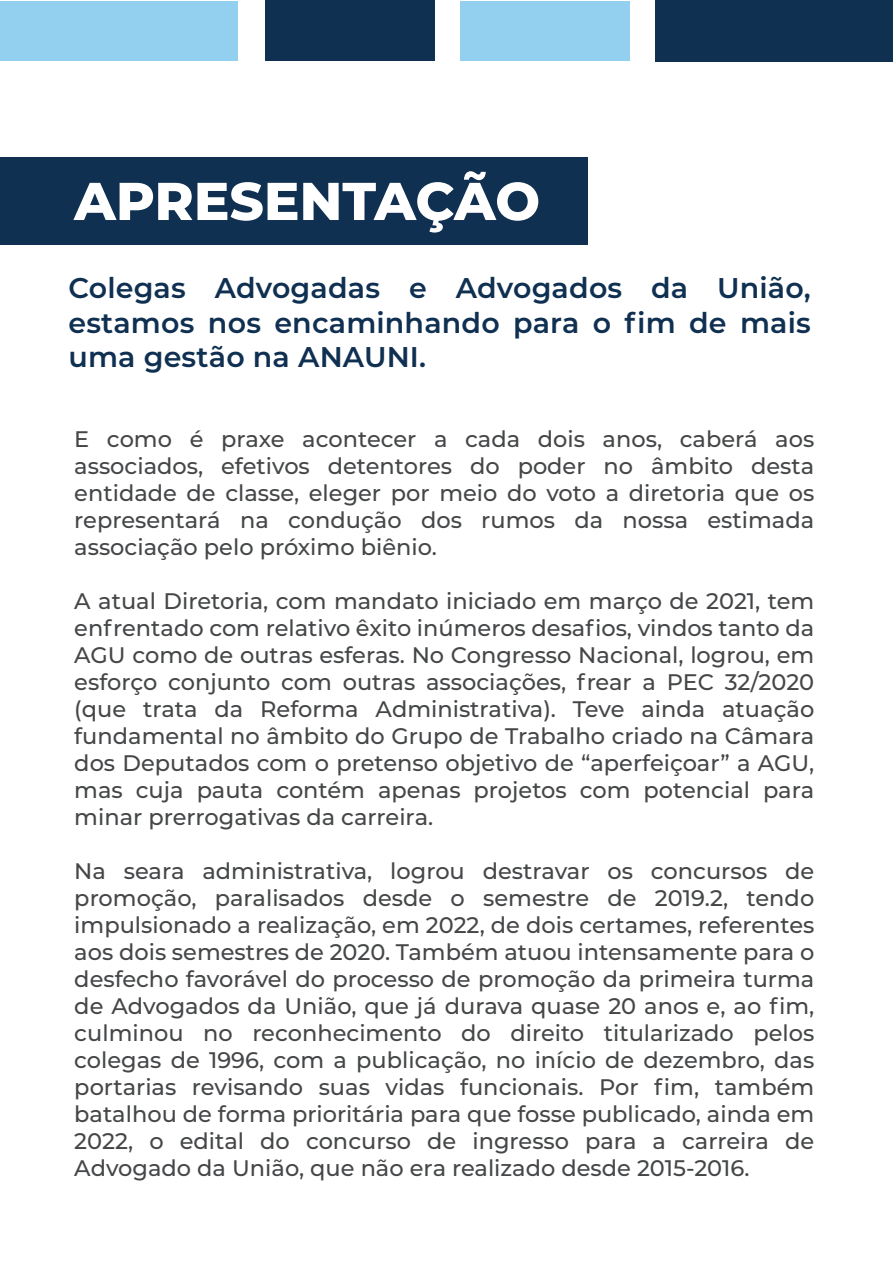
<style>
.page{position:relative;width:893px;height:1263px;background:#fff}
.page>*{position:absolute;margin:0;border:0;box-sizing:border-box;transform-origin:0 0}
.t1{font:800 53.1px "Montserrat";color:#fff}
.t2{font:600 28.5px/34.2px "Montserrat";letter-spacing:.005em;color:#103052;text-align:justify}
.t3{font:500 22.5px/27px "Montserrat";color:#444648;text-align:justify}
</style>
<div class="page">
<div style="left:0;top:157px;width:588px;height:87px;background:#103052"></div>
<div style="left:0;top:1px;width:237px;height:59px;background:#93d0ef"></div>
<div style="left:656px;top:0;width:237px;height:62px;background:#103052"></div>
<div style="left:265px;top:0;width:170px;height:60px;background:#103052"></div>
<div style="left:460px;top:1px;width:170px;height:59px;background:#93d0ef"></div>
<h1 class="t1" style="left:74px;top:162px;width:467px">APRESENTAÇÃO</h1>
<p class="t2" style="left:69px;top:270px;width:744px">Colegas Advogadas e Advogados da União, estamos nos encaminhando para o fim de mais uma gestão na ANAUNI.</p>
<p class="t3" style="left:74px;top:425px;width:741px">E como é praxe acontecer a cada dois anos, caberá aos associados, efetivos detentores do poder no âmbito desta entidade de classe, eleger por meio do voto a diretoria que os representará na condução dos rumos da nossa estimada associação pelo próximo biênio.</p>
<p class="t3" style="left:74px;top:587px;width:741px">A atual Diretoria, com mandato iniciado em março de 2021, tem enfrentado com relativo êxito inúmeros desafios, vindos tanto da AGU como de outras esferas. No Congresso Nacional, logrou, em esforço conjunto com outras associações, frear a PEC 32/2020 (que trata da Reforma Administrativa). Teve ainda atuação fundamental no âmbito do Grupo de Trabalho criado na Câmara dos Deputados com o pretenso objetivo de “aperfeiçoar” a AGU, mas cuja pauta contém apenas projetos com potencial para minar prerrogativas da carreira.</p>
<p class="t3" style="left:74px;top:857px;width:742px">Na seara administrativa, logrou destravar os concursos de promoção, paralisados desde o semestre de 2019.2, tendo impulsionado a realização, em 2022, de dois certames, referentes aos dois semestres de 2020. Também atuou intensamente para o desfecho favorável do processo de promoção da primeira turma de Advogados da União, que já durava quase 20 anos e, ao fim, culminou no reconhecimento do direito titularizado pelos colegas de 1996, com a publicação, no início de dezembro, das portarias revisando suas vidas funcionais. Por fim, também batalhou de forma prioritária para que fosse publicado, ainda em 2022, o edital do concurso de ingresso para a carreira de Advogado da União, que não era realizado desde 2015-2016.</p>
</div>
